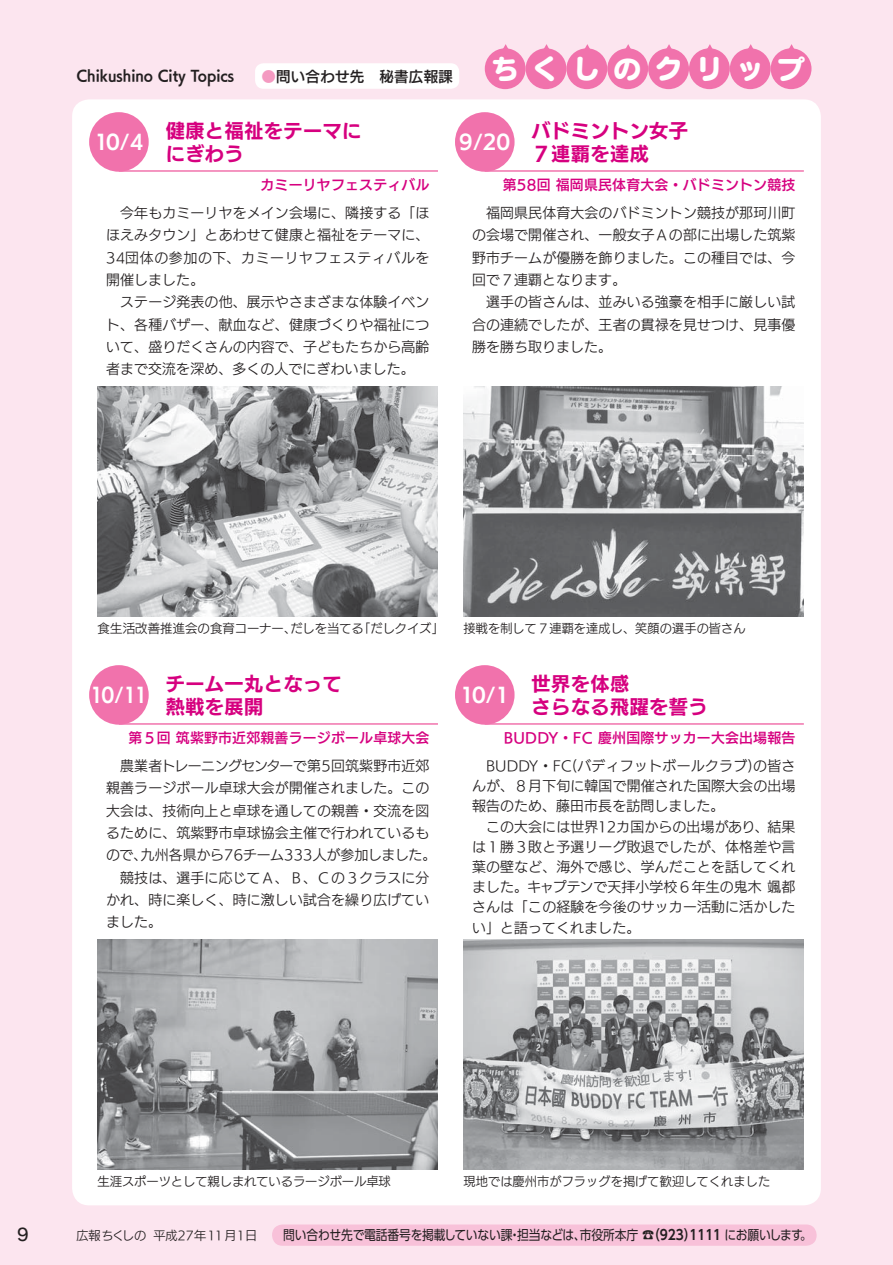
<style>
.page{position:relative;width:893px;height:1265px;background:#fff}
.page>*{position:absolute;margin:0;border:0;box-sizing:border-box;transform-origin:0 0}
.t1{font:27.45px "Seurat Pro EB 90 pv RKSJ H";letter-spacing:.49em;color:#fff}
.t2{font:19.2px/23.4px "UD Kakugo Large Pro B 90 pv RKSJ H";letter-spacing:.025em;color:#d6007f}
.t3{font:19.2px "UD Kakugo Large Pro B 90 pv RKSJ H";letter-spacing:-.1em;color:#fff}
.t4{font:19.2px "UD Kakugo Large Pro B 90 pv RKSJ H";letter-spacing:-.1em;color:#fff;scale:.94 1}
.t5{font:16.95px "Rodin Pro DB 90 pv RKSJ H";color:#231f20}
.t6{font:14.4px "UD Kakugo Large Pro DB 90 pv RKSJ H";letter-spacing:.02em;color:#231f20}
.t7{font:14.1px "UD Kakugo Large Pro B 90 pv RKSJ H";color:#231f20;scale:.96 1}
.t8{font:13.8px/22.4px "UD Kakugo Large Pro R 90 pv RKSJ H";letter-spacing:.02em;color:#231f20}
.t9{font:13.8px "UD Kakugo Large Pro DB 90 pv RKSJ H";letter-spacing:.02em;color:#d6007f}
.t10{font:13.35px "UD Shin Go Pro Regular 90 pv RKSJ H";letter-spacing:-.015em;color:#231f20;scale:.88 1}
.t11{font:12.3px "UD Kakugo Large Pro R 90 pv RKSJ H";letter-spacing:.015em;color:#231f20}
.t12{font:12.3px "UD Kakugo Large Pro R 90 pv RKSJ H";letter-spacing:-.01em;color:#231f20}
.t13{font:12.15px "UD Kakugo Large Pro R 90 pv RKSJ H";color:#231f20}
.s1{color:#f49ac1}
.s2{font-family:"UD Shin Go Pro De Bold 90 pv RKSJ H";font-size:13.8px}
</style>
<div class="page">
<div style="left:0;top:0;width:892px;height:1264px;background:#fce5ef"></div>
<div style="left:72px;top:99px;width:748px;height:1106px;background:#fff;border-radius:17px"></div>
<div style="left:272px;top:1224px;width:544px;height:21px;background:#f8c1d9;border-radius:11px"></div>
<svg style="left:503px;top:44px;width:14px;height:8px"></svg>
<div style="left:485px;top:48px;width:40px;height:41px;background:#f172ac;border-radius:50%"></div>
<svg style="left:544px;top:44px;width:14px;height:8px"></svg>
<div style="left:525px;top:48px;width:41px;height:41px;background:#f172ac;border-radius:50%"></div>
<svg style="left:585px;top:44px;width:12px;height:7px"></svg>
<div style="left:566px;top:48px;width:41px;height:41px;background:#f172ac;border-radius:50%"></div>
<svg style="left:626px;top:44px;width:12px;height:7px"></svg>
<div style="left:607px;top:48px;width:41px;height:41px;background:#f172ac;border-radius:50%"></div>
<svg style="left:658px;top:44px;width:21px;height:7px"></svg>
<div style="left:648px;top:48px;width:41px;height:41px;background:#f172ac;border-radius:50%"></div>
<svg style="left:708px;top:44px;width:13px;height:8px"></svg>
<div style="left:689px;top:48px;width:40px;height:41px;background:#f172ac;border-radius:50%"></div>
<svg style="left:748px;top:44px;width:14px;height:8px"></svg>
<div style="left:729px;top:48px;width:41px;height:41px;background:#f172ac;border-radius:50%"></div>
<svg style="left:789px;top:44px;width:14px;height:8px"></svg>
<div style="left:770px;top:48px;width:41px;height:41px;background:#f172ac;border-radius:50%"></div>
<div style="left:255px;top:63px;width:204px;height:26px;background:#fff;border-radius:9px"></div>
<img style="left:98px;top:386px;width:340px;height:230px">
<div style="left:89px;top:112px;width:60px;height:60px;background:#f172ac;border-radius:50%"></div>
<hr style="left:119px;top:170px;width:319px;height:2px;background:#f172ac">
<img style="left:98px;top:939px;width:340px;height:230px">
<div style="left:89px;top:665px;width:60px;height:59px;background:#f172ac;border-radius:50%"></div>
<hr style="left:119px;top:723px;width:319px;height:1px;background:#f172ac">
<img style="left:463px;top:386px;width:340px;height:230px">
<div style="left:455px;top:112px;width:59px;height:60px;background:#f172ac;border-radius:50%"></div>
<hr style="left:485px;top:170px;width:318px;height:2px;background:#f172ac">
<img style="left:463px;top:939px;width:340px;height:230px">
<div style="left:455px;top:665px;width:59px;height:59px;background:#f172ac;border-radius:50%"></div>
<hr style="left:485px;top:723px;width:318px;height:1px;background:#f172ac">
<p class="t7" style="left:76px;top:71px;width:166px">Chikushino City Topics</p>
<p class="t6" style="left:261px;top:71px;width:193px"><span class="s1">●</span>問い合わせ先　秘書広報課</p>
<h1 class="t1" style="left:491px;top:58px;width:315px">ちくしのクリップ</h1>
<h2 class="t3" style="left:94px;top:135px;width:51px">10/4</h2>
<h2 class="t2" style="left:166px;top:121px;width:197px">健康と福祉をテーマににぎわう</h2>
<p class="t9" style="left:260px;top:179px;width:170px">カミーリヤフェスティバル</p>
<h2 class="t2" style="left:531px;top:121px;width:158px">バドミントン女子<br>７連覇を達成</h2>
<h2 class="t3" style="left:459px;top:135px;width:52px">9/20</h2>
<p class="t9" style="left:502px;top:179px;width:294px">第58回 福岡県民体育大会・バドミントン競技</p>
<p class="t8" style="left:106px;top:203px;width:325px">　今年もカミーリヤをメイン会場に、隣接する「ほほえみタウン」とあわせて健康と福祉をテーマに、<br>34団体の参加の下、カミーリヤフェスティバルを開催しました。<br>　ステージ発表の他、展示やさまざまな体験イベント、各種バザー、献血など、健康づくりや福祉について、盛りだくさんの内容で、子どもたちから高齢者まで交流を深め、多くの人でにぎわいました。</p>
<p class="t8" style="left:472px;top:203px;width:325px">　福岡県民体育大会のバドミントン競技が那珂川町の会場で開催され、一般女子Ａの部に出場した筑紫野市チームが優勝を飾りました。この種目では、今回で７連覇となります。<br>　選手の皆さんは、並みいる強豪を相手に厳しい試合の連続でしたが、王者の貫禄を見せつけ、見事優勝を勝ち取りました。</p>
<p class="t11" style="left:98px;top:624px;width:348px">食生活改善推進会の食育コーナー、だしを当てる「だしクイズ」</p>
<h2 class="t2" style="left:166px;top:674px;width:178px">チーム一丸となって熱戦を展開</h2>
<h2 class="t4" style="left:90px;top:687px;width:62px">10/11</h2>
<p class="t9" style="left:129px;top:732px;width:302px">第５回 筑紫野市近郊親善ラージボール卓球大会</p>
<p class="t8" style="left:106px;top:756px;width:332px">　農業者トレーニングセンターで第５回筑紫野市近郊親善ラージボール卓球大会が開催されました。この大会は、技術向上と卓球を通しての親善・交流を図るために、筑紫野市卓球協会主催で行われているもので、九州各県から76チーム333人が参加しました。　競技は、選手に応じてＡ、Ｂ、Ｃの３クラスに分かれ、時に楽しく、時に激しい試合を繰り広げていました。</p>
<p class="t11" style="left:463px;top:624px;width:283px">接戦を制して７連覇を達成し、笑顔の選手の皆さん</p>
<h2 class="t3" style="left:460px;top:687px;width:51px">10/1</h2>
<h2 class="t2" style="left:531px;top:674px;width:178px">世界を体感<br>さらなる飛躍を誓う</h2>
<p class="t9" style="left:503px;top:732px;width:293px">BUDDY・FC 慶州国際サッカー大会出場報告</p>
<p class="t8" style="left:472px;top:757px;width:325px;line-height:20.2px">　BUDDY・FC(バディフットボールクラブ)の皆さんが、８月下旬に韓国で開催された国際大会の出場報告のため、藤田市長を訪問しました。<br>　この大会には世界12カ国からの出場があり、結果は１勝３敗と予選リーグ敗退でしたが、体格差や言葉の壁など、海外で感じ、学んだことを話してくれました。キャプテンで天拝小学校６年生の鬼木 颯都さんは「この経験を今後のサッカー活動に活かしたい」と語ってくれました。</p>
<p class="t12" style="left:98px;top:1177px;width:295px">生涯スポーツとして親しまれているラージボール卓球</p>
<p class="t11" style="left:463px;top:1177px;width:308px">現地では慶州市がフラッグを掲げて歓迎してくれました</p>
<p class="t5" style="left:17px;top:1227px;width:13px">9</p>
<p class="t13" style="left:76px;top:1230px;width:182px">広報ちくしの 平成27年11月１日</p>
<p class="t10" style="left:283px;top:1230px;width:602px">問い合わせ先で電話番号を掲載していない課・担当などは、市役所本庁 <span class="s2">☎（923）1111</span> にお願いします。</p>
</div>
